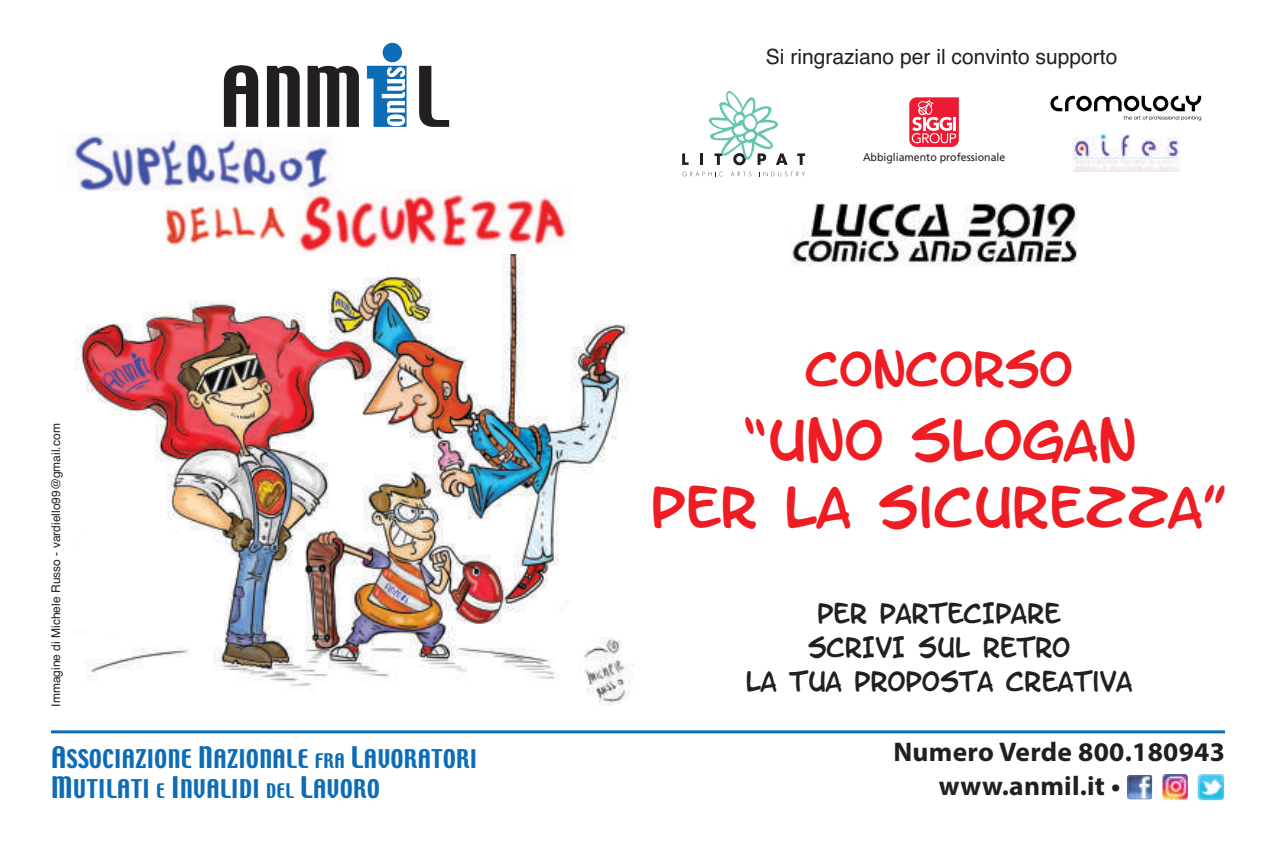
<style>
.page{position:relative;width:1276px;height:851px;background:#fff}
.page>*{position:absolute;margin:0;border:0;box-sizing:border-box;transform-origin:0 0}
.t1{font:48.9px/66.3px "Letter O Matic";color:#ee1d23;text-align:center}
.t2{font:42px "Letter O Matic";color:#ee1d23}
.t3{font:700 27px "Myriad Pro";letter-spacing:.01em;color:#231f20}
.t4{font:24px/33.9px "Letter O Matic";letter-spacing:.02em;color:#231f20;text-align:center;scale:.94 1}
.t5{font:22.8px/30px "Techno";letter-spacing:.025em;color:#0d6cb6}
.t6{font:21px "Helvetica";color:#231f20}
.t7{font:12px "Helvetica";color:#231f20}
.t8{font:11.1px "Frutiger";color:#231f20;scale:.96 1}
.s1{font-size:26.4px}
.s2{font-size:26.7px}
.s3{font-size:18px}
</style>
<div class="page">
<img style="left:75px;top:254px;width:554px;height:433px">
<div style="left:553px;top:589px;width:90px;height:112px;background:#fff;border-radius:50%"></div>
<svg style="left:75px;top:521px;width:154px;height:115px"></svg>
<div style="left:382px;top:43px;width:20px;height:19px;background:#0d6cb6;border-radius:50%"></div>
<svg style="left:224px;top:65px;width:225px;height:62px"></svg>
<hr style="left:51px;top:730px;width:1174px;height:3px;background:#0d6cb6">
<svg style="left:909px;top:97px;width:50px;height:50px;background:#f15769"></svg>
<svg style="left:1050px;top:96px;width:151px;height:24px"></svg>
<svg style="left:682px;top:153px;width:6px;height:12px"></svg>
<svg style="left:700px;top:153px;width:3px;height:12px"></svg>
<svg style="left:797px;top:153px;width:8px;height:12px"></svg>
<svg style="left:682px;top:171px;width:41px;height:5px"></svg>
<svg style="left:731px;top:171px;width:20px;height:5px"></svg>
<svg style="left:759px;top:172px;width:46px;height:4px"></svg>
<svg style="left:709px;top:91px;width:78px;height:74px"></svg>
<img style="left:1072px;top:134px;width:108px;height:37px">
<img style="left:790px;top:203px;width:287px;height:62px">
<img style="left:577px;top:636px;width:61px;height:70px;border-radius:50%">
<img style="left:1161px;top:773px;width:27px;height:27px;border-radius:3px">
<div style="left:1161px;top:773px;width:27px;height:27px;border:1px solid #fff;border-radius:3px"></div>
<img style="left:1127px;top:774px;width:25px;height:25px;border-radius:3px">
<div style="left:1126px;top:773px;width:27px;height:27px;border:1px solid #fff;border-radius:3px"></div>
<img style="left:1198px;top:773px;width:26px;height:26px;border-radius:3px">
<div style="left:1197px;top:772px;width:28px;height:29px;border:1px solid #fff;border-radius:3px"></div>
<img style="left:70px;top:132px;width:262px;height:58px">
<img style="left:165px;top:204px;width:121px;height:44px">
<img style="left:295px;top:193px;width:276px;height:60px">
<p class="t7" style="left:51px;top:706px;width:284px;rotate:-90deg">Immagine di Michele Russo - vardiello99@gmail.com</p>
<p class="t5" style="left:51px;top:744px;width:428px"><span class="s1">A</span>SSOCIAZIONE <span class="s2">N</span>AZIONALE <span class="s3">FRA</span> <span class="s1">L</span>AVORATORI<br><span class="s1">M</span>UTILATI <span class="s3">E</span> <span class="s1">I</span>NVALIDI <span class="s3">DEL</span> <span class="s1">L</span>AVORO</p>
<p class="t6" style="left:766px;top:49px;width:353px">Si ringraziano per il convinto supporto</p>
<p class="t8" style="left:863px;top:153px;width:150px">Abbigliamento professionale</p>
<h2 class="t2" style="left:805px;top:354px;width:266px">CONCORSO</h2>
<h1 class="t1" style="left:650px;top:418px;width:573px">“UNO SLOGAN<br>PER LA SICUREZZA”</h1>
<p class="t4" style="left:745px;top:601px;width:412px">PER PARTECIPARE<br>SCRIVI SUL RETRO<br>LA TUA PROPOSTA CREATIVA</p>
<p class="t3" style="left:893px;top:736px;width:333px">Numero Verde 800.180943</p>
<p class="t3" style="left:938px;top:770px;width:183px">www.anmil.it •</p>
</div>
